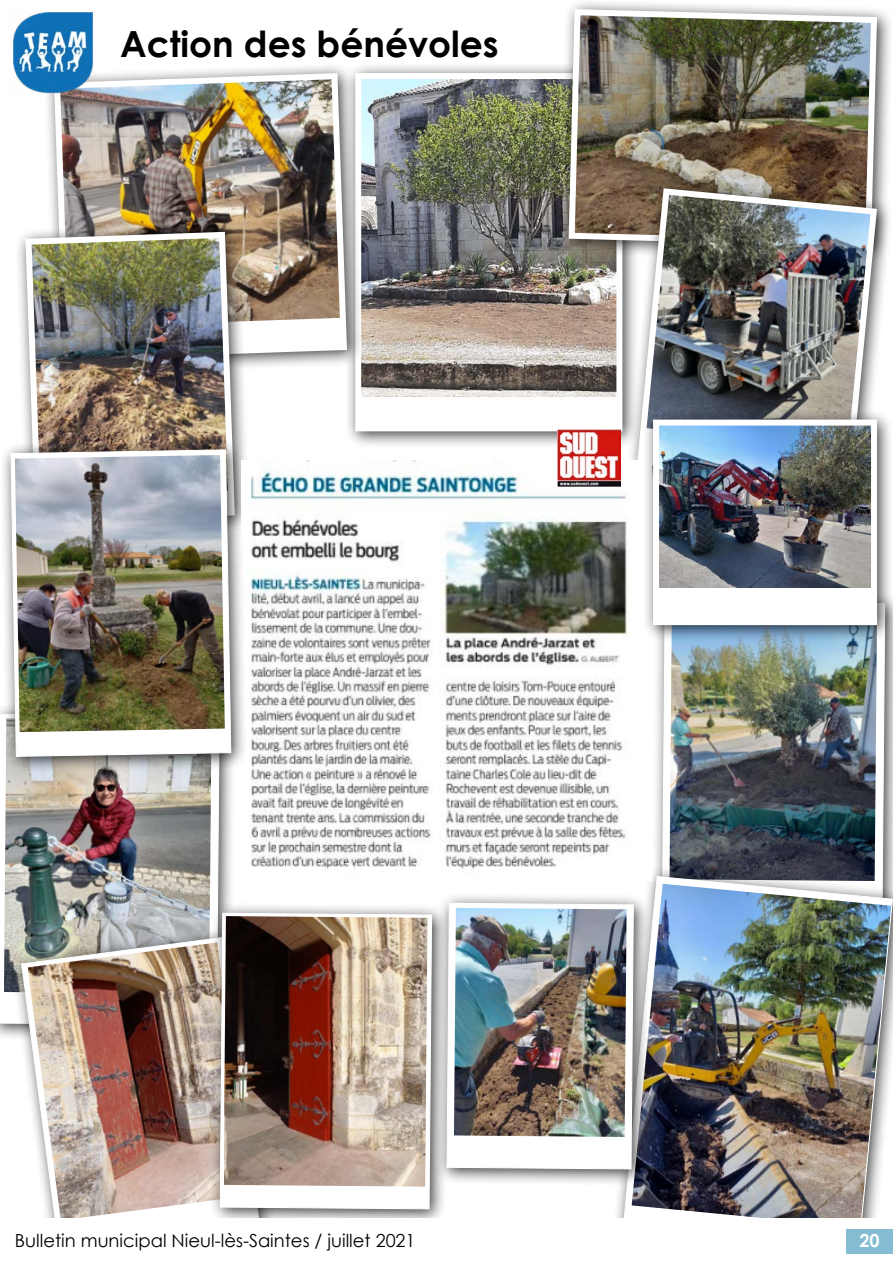
<style>
.page{position:relative;width:893px;height:1263px;background:#fff}
.page>*{position:absolute;margin:0;border:0;box-sizing:border-box;transform-origin:0 0}
.t1{font:700 36px "Century Gothic";color:#000}
.t2{font:18px "Century Gothic";color:#000}
.t3{font:700 18px "Century Gothic";color:#fff}
</style>
<div class="page">
<div style="left:344px;top:62px;width:295px;height:387px;background:#000;opacity:.75"></div>
<div style="left:358px;top:76px;width:261px;height:352px;background:#fff"></div>
<img style="left:362px;top:80px;width:253px;height:317px">
<div style="left:355px;top:73px;width:267px;height:358px;border:6px solid #fff"></div>
<div style="left:43px;top:62px;width:320px;height:315px;background:#000;opacity:.75"></div>
<img style="left:51px;top:70px;width:299px;height:293px">
<div style="left:558px;top:0;width:335px;height:263px;background:#000;opacity:.75"></div>
<img style="left:565px;top:6px;width:315px;height:244px">
<div style="left:0;top:703px;width:237px;height:340px;background:#000;opacity:.75"></div>
<img style="left:0;top:774px;width:220px;height:252px">
<div style="left:651px;top:590px;width:242px;height:340px;background:#000;opacity:.75"></div>
<img style="left:661px;top:642px;width:225px;height:224px">
<div style="left:612px;top:866px;width:281px;height:397px;background:#000;opacity:.75"></div>
<img style="left:622px;top:875px;width:271px;height:343px">
<div style="left:436px;top:892px;width:215px;height:295px;background:#000;opacity:.75"></div>
<img style="left:449px;top:902px;width:185px;height:268px">
<div style="left:627px;top:178px;width:266px;height:323px;background:#000;opacity:.75"></div>
<img style="left:634px;top:185px;width:246px;height:276px">
<div style="left:11px;top:927px;width:265px;height:336px;background:#000;opacity:.75"></div>
<img style="left:21px;top:936px;width:188px;height:282px">
<div style="left:15px;top:221px;width:237px;height:318px;background:#000;opacity:.75"></div>
<img style="left:22px;top:229px;width:216px;height:210px">
<img style="left:248px;top:461px;width:403px;height:420px">
<img style="left:557px;top:429px;width:64px;height:57px">
<div style="left:642px;top:409px;width:251px;height:233px;background:#000;opacity:.75"></div>
<div style="left:656px;top:423px;width:218px;height:199px;background:#fff"></div>
<img style="left:660px;top:427px;width:210px;height:160px">
<div style="left:653px;top:420px;width:224px;height:205px;border:6px solid #fff"></div>
<div style="left:0;top:439px;width:248px;height:335px;background:#000;opacity:.75"></div>
<img style="left:10px;top:449px;width:222px;height:308px">
<div style="left:209px;top:902px;width:240px;height:325px;background:#000;opacity:.75"></div>
<img style="left:219px;top:912px;width:214px;height:298px">
<div style="left:0;top:1218px;width:893px;height:45px;background:#fff"></div>
<div style="left:846px;top:1229px;width:47px;height:24px;background:#84bcd2"></div>
<img style="left:13px;top:11px;width:83px;height:83px">
<h1 class="t1" style="left:120px;top:17px;width:380px">Action des bénévoles</h1>
<p class="t2" style="left:15px;top:1228px;width:402px">Bulletin municipal Nieul-lès-Saintes / juillet 2021</p>
<p class="t3" style="left:859px;top:1227px;width:22px">20</p>
</div>
